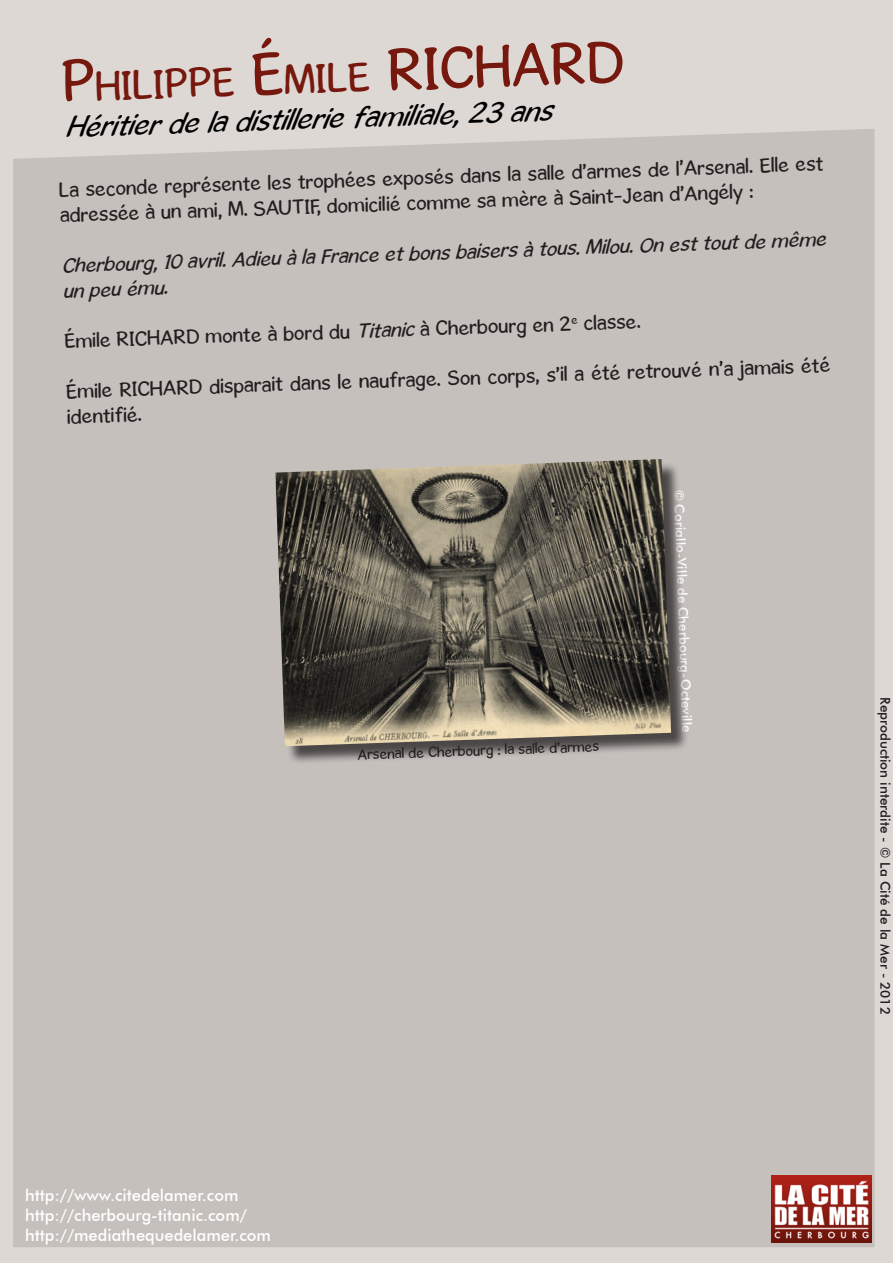
<style>
.page{position:relative;width:893px;height:1263px;background:#fff}
.page>*{position:absolute;margin:0;border:0;box-sizing:border-box;transform-origin:0 0}
.t1{font:42px "Gosmick Sans";color:#76180e}
.t2{font:italic 30px "Gosmick Sans";color:#000}
.t3{font:21px/25.2px "Gosmick Sans";color:#231f20}
.t4{font:italic 21px/25.2px "Gosmick Sans";color:#231f20}
.t5{font:500 16.5px "Futura BT";color:#fff}
.t6{font:15px "Gosmick Sans";color:#231f20}
.t7{font:500 13.5px "Futura BT";color:#231f20}
.t8{font:500 13.5px "Futura BT";color:#fff}
.s1{font-size:60px}
.s2{font-style:italic}
</style>
<div class="page">
<div style="left:0;top:161px;width:893px;height:1102px;background:#c5c0bc"></div>
<svg style="left:0;top:0;width:893px;height:161px"></svg>
<img style="left:772px;top:1175px;width:99px;height:68px">
<div style="left:278px;top:461px;width:411px;height:303px;background:#231f20;opacity:.75"></div>
<img style="left:275px;top:459px;width:396px;height:287px">
<p class="t1" style="left:60px;top:61px;width:565px;rotate:-2deg"><span class="s1">P</span>hilippe <span class="s1">É</span>mile <span class="s1">RICHARD</span></p>
<p class="t2" style="left:64px;top:109px;width:488px;rotate:-2deg">Héritier de la distillerie familiale, 23 ans</p>
<p class="t3" style="left:58px;top:177px;width:766px;rotate:-2deg">La seconde représente les trophées exposés dans la salle d’armes de l’Arsenal. Elle est adressée à un ami, M. SAUTIF, domicilié comme sa mère à Saint-Jean d’Angély :</p>
<p class="t4" style="left:61px;top:253px;width:766px;rotate:-2deg">Cherbourg, 10 avril. Adieu à la France et bons baisers à tous. Milou. On est tout de même un peu ému.</p>
<p class="t3" style="left:64px;top:328px;width:578px;rotate:-2deg">Émile RICHARD monte à bord du <span class="s2">Titanic</span> à Cherbourg en 2<sup>e</sup> classe.</p>
<p class="t3" style="left:66px;top:379px;width:766px;rotate:-2deg">Émile RICHARD disparait dans le naufrage. Son corps, s’il a été retrouvé n’a jamais été identifié.</p>
<p class="t6" style="left:357px;top:745px;width:243px;rotate:-2deg">Arsenal de Cherbourg : la salle d’armes</p>
<p class="t8" style="left:687px;top:489px;width:245px;rotate:88deg">© Coriallo-Ville de Cherbourg-Octeville</p>
<p class="t7" style="left:894px;top:697px;width:319px;rotate:90deg">Reproduction interdite - © La Cité de la Mer - 2012</p>
<p class="t5" style="left:25px;top:1185px;width:215px">http://www.citedelamer.com</p>
<p class="t5" style="left:25px;top:1205px;width:223px">http://cherbourg-titanic.com/</p>
<p class="t5" style="left:25px;top:1225px;width:247px">http://mediathequedelamer.com</p>
</div>
